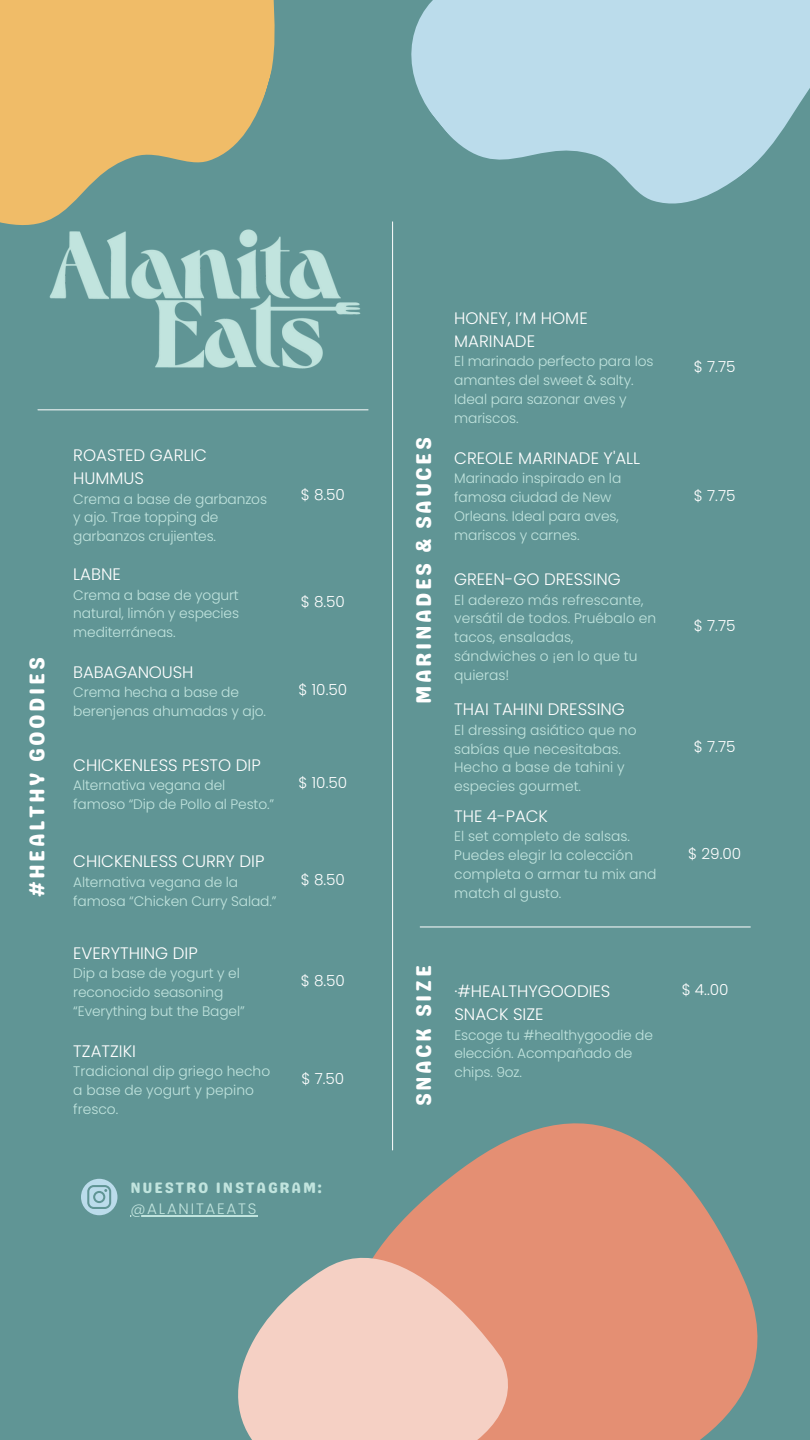
<style>
.page{position:relative;width:810px;height:1440px;background:#609595}
.page>*{position:absolute;margin:0;border:0;box-sizing:border-box;transform-origin:0 0}
.t1{font:21.3px "Genty Sans";letter-spacing:.115em;color:#fff}
.t2{font:300 16.6px/23.2px "Poppins";color:#fff}
.t3{font:300 15.2px "Poppins";color:#fff}
.t4{font:15.1px "Genty Sans";letter-spacing:.115em;color:#c1e4de}
.t5{font:300 15.1px "Poppins";letter-spacing:.115em;color:#c1e4de}
.t6{font:300 13.8px/18.8px "Poppins";letter-spacing:-.01em;color:#c1e4de}
</style>
<div class="page">
<hr style="left:392px;top:222px;width:1px;height:928px;background:#fff">
<svg style="left:392px;top:0;width:418px;height:303px"></svg>
<img style="left:49px;top:280px;width:312px;height:89px">
<svg style="left:392px;top:1075px;width:366px;height:365px;fill:#e48f73"></svg>
<hr style="left:38px;top:409px;width:330px;height:1px;background:#fff">
<svg style="left:0;top:0;width:333px;height:284px"></svg>
<svg style="left:238px;top:1219px;width:307px;height:221px;fill:#f5d0c4"></svg>
<svg style="left:81px;top:1179px;width:36px;height:36px"></svg>
<hr style="left:130px;top:1215px;width:128px;height:2px;background:#c1e4de">
<hr style="left:420px;top:927px;width:330px;height:1px;background:#fff">
<p class="t1" style="left:24px;top:897px;width:241px;rotate:-90deg">#HEALTHY GOODIES</p>
<p class="t2" style="left:73px;top:443px;width:135px">ROASTED GARLIC<br>HUMMUS</p>
<p class="t6" style="left:73px;top:489px;width:195px">Crema a base de garbanzos y ajo. Trae topping de garbanzos crujientes.</p>
<p class="t3" style="left:301px;top:484px;width:46px">$ 8.50</p>
<p class="t2" style="left:73px;top:563px;width:49px">LABNE</p>
<p class="t6" style="left:73px;top:585px;width:167px;text-align:justify">Crema a base de yogurt natural, limón y especies mediterráneas.</p>
<p class="t3" style="left:301px;top:591px;width:46px">$ 8.50</p>
<p class="t2" style="left:73px;top:660px;width:122px">BABAGANOUSH</p>
<p class="t6" style="left:73px;top:683px;width:194px">Crema hecha a base de berenjenas ahumadas y ajo.</p>
<p class="t3" style="left:299px;top:679px;width:50px">$ 10.50</p>
<p class="t2" style="left:73px;top:753px;width:189px">CHICKENLESS PESTO DIP</p>
<p class="t6" style="left:73px;top:776px;width:202px">Alternativa vegana del famoso “Dip de Pollo al Pesto.”</p>
<p class="t3" style="left:299px;top:772px;width:50px">$ 10.50</p>
<p class="t2" style="left:73px;top:850px;width:193px">CHICKENLESS CURRY DIP</p>
<p class="t6" style="left:73px;top:873px;width:205px">Alternativa vegana de la famosa “Chicken Curry Salad.”</p>
<p class="t3" style="left:301px;top:869px;width:46px">$ 8.50</p>
<p class="t2" style="left:73px;top:942px;width:126px">EVERYTHING DIP</p>
<p class="t6" style="left:73px;top:964px;width:173px">Dip a base de yogurt y el reconocido seasoning “Everything but the Bagel”</p>
<p class="t3" style="left:301px;top:970px;width:46px">$ 8.50</p>
<p class="t2" style="left:73px;top:1039px;width:64px">TZATZIKI</p>
<p class="t6" style="left:73px;top:1062px;width:198px">Tradicional dip griego hecho a base de yogurt y pepino fresco.</p>
<p class="t3" style="left:301px;top:1068px;width:44px">$ 7.50</p>
<p class="t4" style="left:130px;top:1179px;width:193px">NUESTRO INSTAGRAM:</p>
<p class="t5" style="left:130px;top:1198px;width:128px">@ALANITAEATS</p>
<p class="t1" style="left:411px;top:704px;width:269px;rotate:-90deg">MARINADES &amp; SAUCES</p>
<p class="t2" style="left:454px;top:306px;width:135px">HONEY, I’M HOME<br>MARINADE</p>
<p class="t6" style="left:454px;top:352px;width:201px">El marinado perfecto para los amantes del sweet &amp; salty.<br>Ideal para sazonar aves y mariscos.</p>
<p class="t3" style="left:694px;top:356px;width:43px">$ 7.75</p>
<p class="t2" style="left:454px;top:446px;width:188px">CREOLE MARINADE Y'ALL</p>
<p class="t6" style="left:454px;top:469px;width:169px">Marinado inspirado en la famosa ciudad de New<br>Orleans. Ideal para aves, mariscos y carnes.</p>
<p class="t3" style="left:694px;top:485px;width:43px">$ 7.75</p>
<p class="t2" style="left:454px;top:568px;width:168px">GREEN-GO DRESSING</p>
<p class="t6" style="left:454px;top:590px;width:203px">El aderezo más refrescante, versátil de todos. Pruébalo en tacos, ensaladas, sándwiches o ¡en lo que tu quieras!</p>
<p class="t2" style="left:454px;top:698px;width:172px">THAI TAHINI DRESSING</p>
<p class="t6" style="left:454px;top:721px;width:184px">El dressing asiático que no sabías que necesitabas.<br>Hecho a base de tahini y especies gourmet.</p>
<p class="t2" style="left:454px;top:805px;width:95px">THE 4-PACK</p>
<p class="t6" style="left:454px;top:827px;width:204px">El set completo de salsas.<br>Puedes elegir la colección completa o armar tu mix and match al gusto.</p>
<p class="t3" style="left:694px;top:615px;width:43px">$ 7.75</p>
<p class="t3" style="left:694px;top:736px;width:43px">$ 7.75</p>
<p class="t3" style="left:688px;top:843px;width:54px">$ 29.00</p>
<p class="t1" style="left:411px;top:1106px;width:143px;rotate:-90deg">SNACK SIZE</p>
<p class="t2" style="left:454px;top:979px;width:158px">·#HEALTHYGOODIES<br>SNACK SIZE</p>
<p class="t6" style="left:454px;top:1025px;width:200px">Escoge tu #healthygoodie de elección. Acompañado de chips. 9oz.</p>
<p class="t3" style="left:682px;top:979px;width:48px">$ 4..00</p>
</div>
